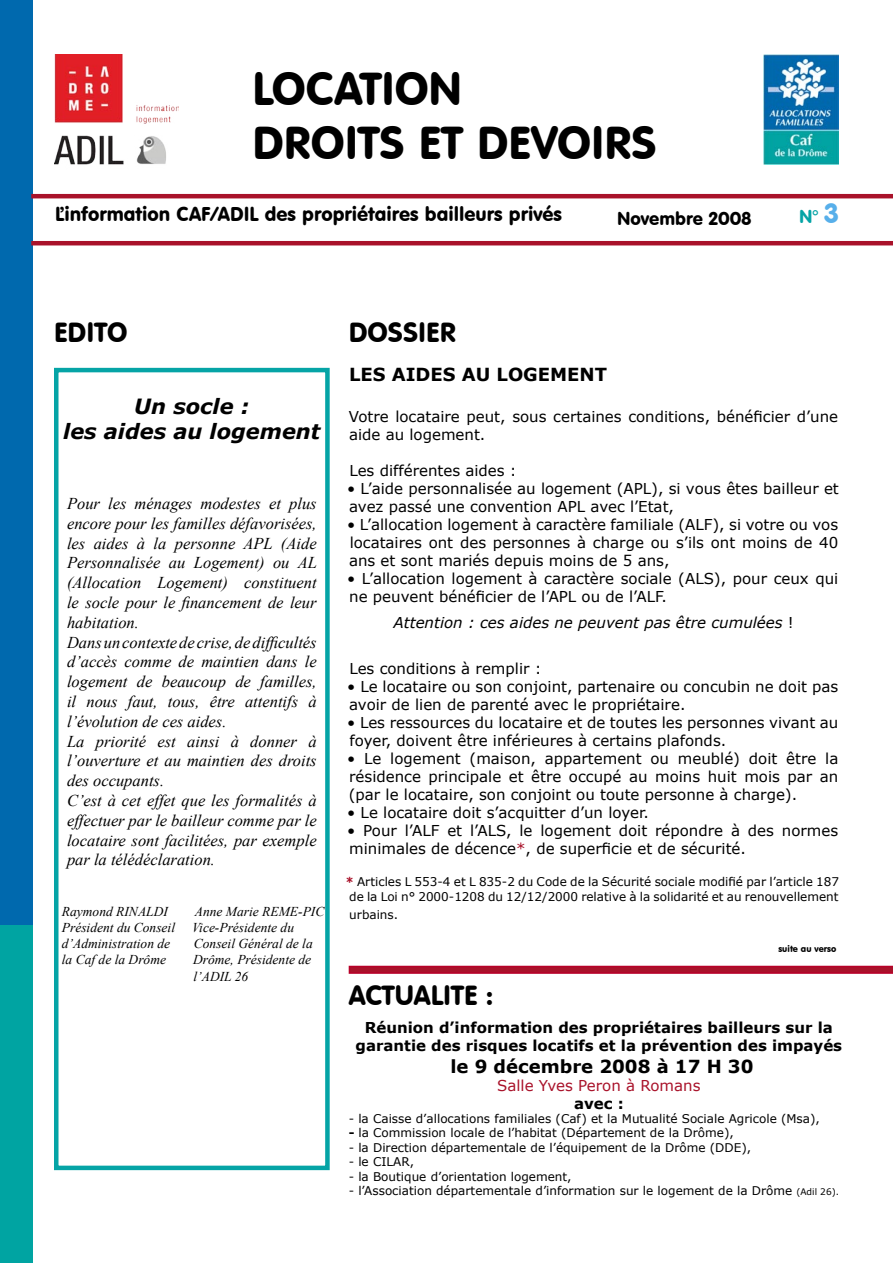
<style>
.page{position:relative;width:893px;height:1263px;background:#fff}
.page>*{position:absolute;margin:0;border:0;box-sizing:border-box;transform-origin:0 0}
.t1{font:45px "VAG Rounded BT";color:#000}
.t2{font:27px "VAG Rounded BT";color:#000}
.t3{font:italic 700 21px "Verdana";color:#000}
.t4{font:19.5px "VAG Rounded BT";color:#000}
.t5{font:700 18px "Verdana";color:#000}
.t6{font:18px "VAG Rounded BT";color:#000}
.t7{font:18px "VAG Rounded BT";color:#05a4a6}
.t8{font:italic 16.5px/19.8px "Times New Roman";color:#000;text-align:justify}
.t9{font:15px/18px "Verdana";color:#000}
.t10{font:700 15px/18px "Verdana";color:#000;text-align:center}
.t11{font:italic 15px "Verdana";color:#000}
.t12{font:15px "Verdana";color:#a9122a}
.t13{font:italic 13.5px "Times New Roman";color:#000}
.t14{font:12px/14.4px "Verdana";color:#000;text-align:center}
.t15{font:9px "VAG Rounded BT";color:#000}
.s1{font-size:27px;color:#57afea}
.s2{font-style:normal}
.s3{color:#a9122a}
.s4{font-weight:700;color:#a9122a}
.s5{font-weight:700}
.s6{font-size:9px}
</style>
<div class="page">
<img style="left:763px;top:54px;width:76px;height:110px">
<img style="left:54px;top:54px;width:125px;height:111px">
<div style="left:54px;top:368px;width:276px;height:802px;border:4px solid #05a4a6"></div>
<div style="left:0;top:0;width:32px;height:957px;background:#0069ae"></div>
<div style="left:0;top:925px;width:33px;height:338px;background:#00a4a2"></div>
<svg style="left:349px;top:966px;width:544px;height:8px;background:#af102d"></svg>
<hr style="left:31px;top:241px;width:862px;height:4px;background:#a9122a">
<hr style="left:31px;top:194px;width:862px;height:4px;background:#a9122a">
<p class="t1" style="left:253px;top:61px;width:211px">LOCATION</p>
<p class="t1" style="left:253px;top:115px;width:405px">DROITS ET DEVOIRS</p>
<p class="t4" style="left:55px;top:201px;width:508px">L’information CAF/ADIL des propriétaires bailleurs privés</p>
<p class="t2" style="left:54px;top:315px;width:75px">EDITO</p>
<p class="t2" style="left:349px;top:316px;width:109px">DOSSIER</p>
<p class="t6" style="left:617px;top:207px;width:136px">Novembre 2008</p>
<p class="t7" style="left:799px;top:205px;width:41px">N° <span class="s1">3</span></p>
<p class="t3" style="left:134px;top:393px;width:117px">Un socle :</p>
<p class="t3" style="left:63px;top:418px;width:259px">les aides au logement</p>
<p class="t8" style="left:67px;top:493px;width:251px">Pour les ménages modestes et plus encore pour les familles défavorisées, les aides à la personne APL (Aide Personnalisée au Logement) ou AL (Allocation Logement) constituent le socle pour le financement de leur habitation.</p>
<p class="t8" style="left:67px;top:632px;width:251px">Dans un contexte de crise, de difficultés d’accès comme de maintien dans le logement de beaucoup de familles, il nous faut, tous, être attentifs à l’évolution de ces aides.</p>
<p class="t8" style="left:67px;top:731px;width:251px">La priorité est ainsi à donner à l’ouverture et au maintien des droits des occupants.</p>
<p class="t8" style="left:67px;top:790px;width:251px">C’est à cet effet que les formalités à effectuer par le bailleur comme par le locataire sont facilitées, par exemple par la télédéclaration.</p>
<p class="t13" style="left:62px;top:902px;width:108px">Raymond RINALDI</p>
<p class="t13" style="left:195px;top:902px;width:131px">Anne Marie REME-PIC</p>
<p class="t13" style="left:62px;top:918px;width:115px">Président du Conseil</p>
<p class="t13" style="left:192px;top:918px;width:104px">Vice-Présidente du</p>
<p class="t13" style="left:62px;top:934px;width:110px">d’Administration de</p>
<p class="t13" style="left:194px;top:934px;width:120px">Conseil Général de la</p>
<p class="t13" style="left:62px;top:951px;width:106px">la Caf de la Drôme</p>
<p class="t13" style="left:193px;top:951px;width:120px">Drôme, Présidente de</p>
<p class="t13" style="left:194px;top:967px;width:56px">l’ADIL 26</p>
<p class="t5" style="left:349px;top:363px;width:259px">LES AIDES AU LOGEMENT</p>
<p class="t9" style="left:349px;top:407px;width:491px">Votre locataire peut, sous certaines conditions, bénéficier d’une aide au logement.</p>
<p class="t9" style="left:349px;top:461px;width:169px">Les différentes aides :</p>
<p class="t9" style="left:347px;top:479px;width:493px">• L’aide personnalisée au logement (APL), si vous êtes bailleur et avez passé une convention APL avec l’Etat,</p>
<p class="t9" style="left:347px;top:515px;width:493px;text-align:justify">• L’allocation logement à caractère familiale (ALF), si votre ou vos locataires ont des personnes à charge ou s’ils ont moins de 40 ans et sont mariés depuis moins de 5 ans,</p>
<p class="t9" style="left:347px;top:569px;width:493px">• L’allocation logement à caractère sociale (ALS), pour ceux qui ne peuvent bénéficier de l’APL ou de l’ALF.</p>
<p class="t11" style="left:394px;top:612px;width:402px">Attention : ces aides ne peuvent pas être cumulées <span class="s2">!</span></p>
<p class="t9" style="left:349px;top:659px;width:194px">Les conditions à remplir :</p>
<p class="t9" style="left:347px;top:677px;width:492px">• Le locataire ou son conjoint, partenaire ou concubin ne doit pas avoir de lien de parenté avec le propriétaire.</p>
<p class="t9" style="left:347px;top:713px;width:493px">• Les ressources du locataire et de toutes les personnes vivant au foyer, doivent être inférieures à certains plafonds.</p>
<p class="t9" style="left:347px;top:749px;width:493px;text-align:justify">• Le logement (maison, appartement ou meublé) doit être la résidence principale et être occupé au moins huit mois par an (par le locataire, son conjoint ou toute personne à charge).</p>
<p class="t9" style="left:347px;top:803px;width:303px">• Le locataire doit s’acquitter d’un loyer.</p>
<p class="t9" style="left:347px;top:821px;width:492px">• Pour l’ALF et l’ALS, le logement doit répondre à des normes minimales de décence<span class="s3">*</span>, de superficie et de sécurité.</p>
<p class="t14" style="left:345px;top:874px;width:495px"><span class="s4">*</span> Articles L 553-4 et L 835-2 du Code de la Sécurité sociale modifié par l’article 187 de la Loi n° 2000-1208 du 12/12/2000 relative à la solidarité et au renouvellement</p>
<p class="t14" style="left:349px;top:907px;width:50px">urbains.</p>
<p class="t15" style="left:778px;top:943px;width:59px">suite au verso</p>
<p class="t2" style="left:349px;top:978px;width:145px">ACTUALITE :</p>
<p class="t10" style="left:356px;top:1018px;width:488px">Réunion d’information des propriétaires bailleurs sur la garantie des risques locatifs et la prévention des impayés</p>
<p class="t5" style="left:450px;top:1055px;width:305px">le 9 décembre 2008 à 17 H 30</p>
<p class="t12" style="left:497px;top:1076px;width:205px">Salle Yves Peron à Romans</p>
<p class="t10" style="left:574px;top:1094px;width:51px">avec :</p>
<p class="t14" style="left:349px;top:1111px;width:473px">- la Caisse d’allocations familiales (Caf) et la Mutualité Sociale Agricole (Msa),</p>
<p class="t14" style="left:349px;top:1125px;width:387px"><span class="s5">-</span> la Commission locale de l’habitat (Département de la Drôme),</p>
<p class="t14" style="left:349px;top:1140px;width:404px">- la Direction départementale de l’équipement de la Drôme (DDE),</p>
<p class="t14" style="left:349px;top:1154px;width:67px">- le CILAR,</p>
<p class="t14" style="left:349px;top:1169px;width:224px">- la Boutique d’orientation logement,</p>
<p class="t14" style="left:349px;top:1183px;width:492px">- l’Association départementale d’information sur le logement de la Drôme <span class="s6">(Adil 26).</span></p>
</div>
